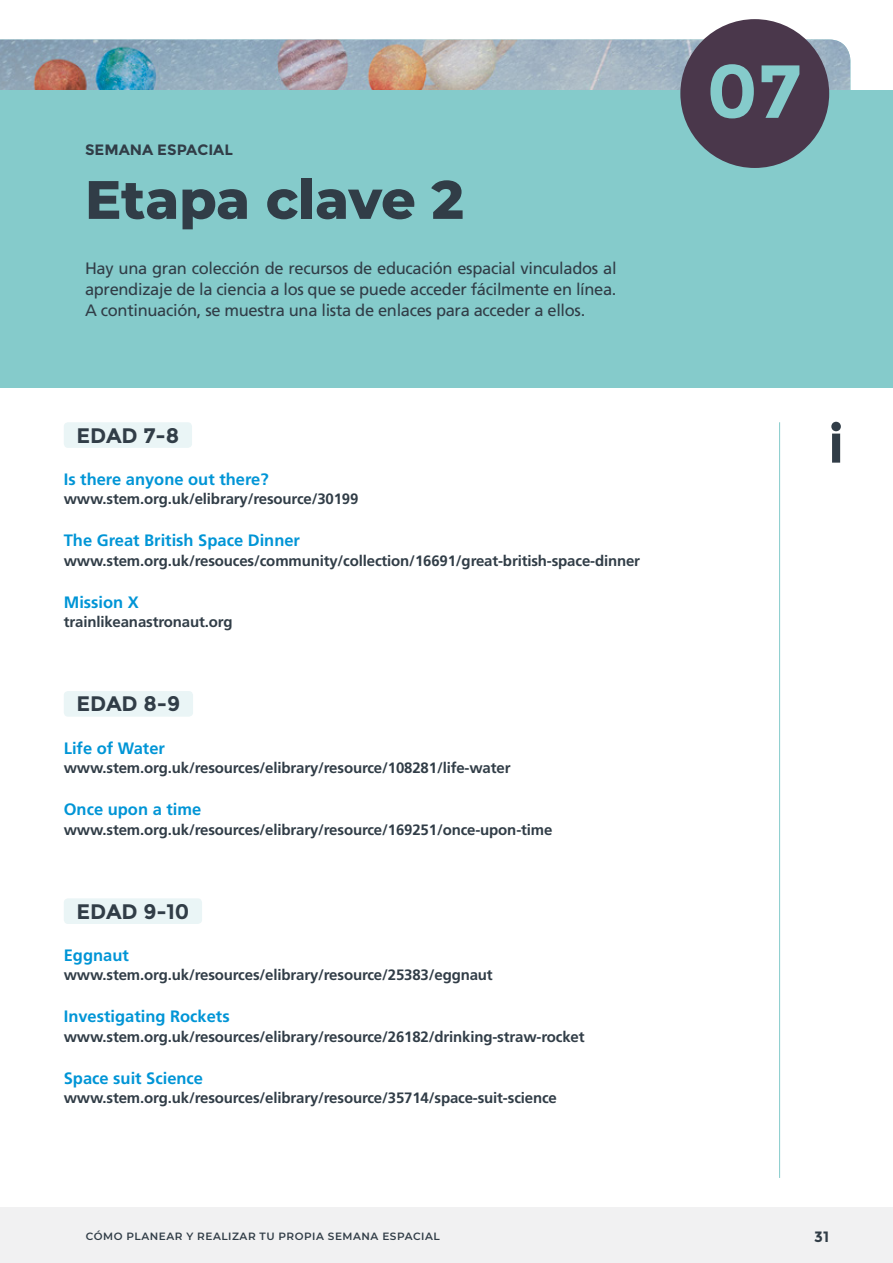
<style>
.page{position:relative;width:893px;height:1263px;background:#fff}
.page>*{position:absolute;margin:0;border:0;box-sizing:border-box;transform-origin:0 0}
.t1{font:700 75px "Montserrat";color:#85cbcb}
.t2{font:800 54px "Montserrat";letter-spacing:-.005em;color:#313d47}
.t3{font:700 54px "Montserrat";color:#313d47}
.t4{font:700 21px "Montserrat";color:#313d47}
.t5{font:16.5px/21px "Frutiger LT Std";letter-spacing:-.02em;color:#313d47;text-align:justify}
.t6{font:700 16.5px "Frutiger LT Std";color:#0095d6}
.t7{font:700 15px "Frutiger LT Std";letter-spacing:-.01em;color:#313d47}
.t8{font:700 15px "Montserrat";color:#313d47}
.t9{font:600 10.5px "Montserrat";letter-spacing:.05em;color:#313d47}
</style>
<div class="page">
<div style="left:0;top:1208px;width:893px;height:55px;background:#f1f1f2"></div>
<div style="left:64px;top:422px;width:128px;height:26px;background:#eaf5f6;border-radius:4px"></div>
<div style="left:64px;top:691px;width:129px;height:26px;background:#eaf5f6;border-radius:4px"></div>
<div style="left:64px;top:898px;width:138px;height:26px;background:#eaf5f6;border-radius:4px"></div>
<hr style="left:779px;top:422px;width:1px;height:756px;background:#85cbcb">
<img style="left:0;top:40px;width:850px;height:51px">
<div style="left:0;top:91px;width:893px;height:297px;background:#85cbcb"></div>
<div style="left:680px;top:19px;width:149px;height:149px;background:#4a374b;border-radius:50%"></div>
<p class="t8" style="left:85px;top:141px;width:149px">SEMANA ESPACIAL</p>
<h2 class="t2" style="left:85px;top:160px;width:380px">Etapa clave 2</h2>
<p class="t5" style="left:85px;top:258px;width:533px">Hay una gran colección de recursos de educación espacial vinculados al aprendizaje de la ciencia a los que se puede acceder fácilmente en línea.<br>A continuación, se muestra una lista de enlaces para acceder a ellos.</p>
<h3 class="t4" style="left:77px;top:423px;width:104px">EDAD 7-8</h3>
<p class="t6" style="left:64px;top:469px;width:206px">Is there anyone out there?</p>
<p class="t7" style="left:64px;top:490px;width:296px">www.stem.org.uk/elibrary/resource/30199</p>
<p class="t6" style="left:64px;top:531px;width:238px">The Great British Space Dinner</p>
<p class="t7" style="left:64px;top:552px;width:578px">www.stem.org.uk/resouces/community/collection/16691/great-british-space-dinner</p>
<p class="t6" style="left:64px;top:592px;width:77px">Mission X</p>
<p class="t7" style="left:64px;top:613px;width:170px">trainlikeanastronaut.org</p>
<h3 class="t4" style="left:77px;top:691px;width:105px">EDAD 8-9</h3>
<p class="t6" style="left:64px;top:738px;width:103px">Life of Water</p>
<p class="t7" style="left:64px;top:759px;width:448px">www.stem.org.uk/resources/elibrary/resource/108281/life-water</p>
<p class="t6" style="left:64px;top:800px;width:139px">Once upon a time</p>
<p class="t7" style="left:64px;top:821px;width:490px">www.stem.org.uk/resources/elibrary/resource/169251/once-upon-time</p>
<h3 class="t4" style="left:77px;top:899px;width:114px">EDAD 9-10</h3>
<p class="t6" style="left:64px;top:945px;width:67px">Eggnaut</p>
<p class="t7" style="left:64px;top:966px;width:430px">www.stem.org.uk/resources/elibrary/resource/25383/eggnaut</p>
<p class="t6" style="left:64px;top:1007px;width:167px">Investigating Rockets</p>
<p class="t7" style="left:64px;top:1028px;width:522px">www.stem.org.uk/resources/elibrary/resource/26182/drinking-straw-rocket</p>
<p class="t6" style="left:64px;top:1068px;width:141px">Space suit Science</p>
<p class="t7" style="left:64px;top:1089px;width:495px">www.stem.org.uk/resources/elibrary/resource/35714/space-suit-science</p>
<p class="t9" style="left:86px;top:1229px;width:355px">CÓMO PLANEAR Y REALIZAR TU PROPIA SEMANA ESPACIAL</p>
<h1 class="t1" style="left:706px;top:47px;width:97px">07</h1>
<h2 class="t3" style="left:828px;top:411px;width:17px">i</h2>
<p class="t8" style="left:814px;top:1228px;width:16px">31</p>
</div>
